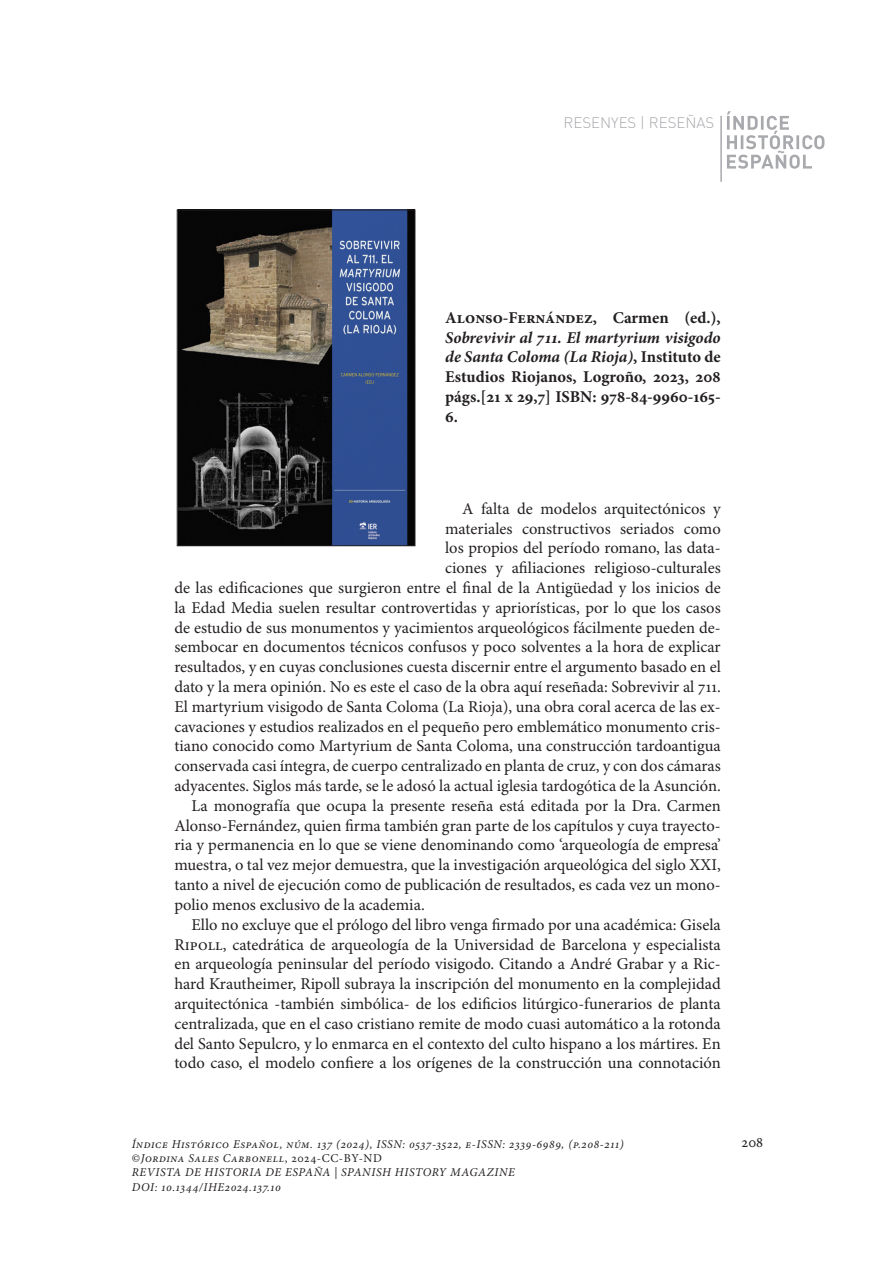
<style>
.page{position:relative;width:893px;height:1263px;background:#fff}
.page>*{position:absolute;margin:0;border:0;box-sizing:border-box;transform-origin:0 0}
.Texto_RESEÑAS_M11_13_2{font:16.5px/19.8px "Minion Pro";color:#231f20;text-align:justify}
.Titulo_RESEÑAS_M11_13_2{font:700 16.5px/19.8px "Minion Pro";color:#231f20;text-align:justify}
.t1{font:300 15px "DIN Pro";color:#a8a9ad}
.t2{font:15px "Minion Pro";color:#231f20}
.ISSN_M8{font:italic 12px "Minion Pro";letter-spacing:.05em;color:#231f20}
.s1{font-style:italic}
.s2{font-style:normal}
</style>
<div class="page">
<svg style="left:727px;top:111px;width:97px;height:58px"></svg>
<hr style="left:720px;top:116px;width:2px;height:66px;background:#a8a9ad">
<img style="left:179px;top:212px;width:234px;height:332px">
<div style="left:177px;top:210px;width:238px;height:336px;border:1px solid #231f20"></div>
<p class="t1" style="left:564px;top:111px;width:152px">RESENYES | RESEÑAS</p>
<p class="Titulo_RESEÑAS_M11_13_2" style="left:445px;top:308px;width:277px">Alonso-Fernández, Carmen (ed.), <span class="s1">Sobrevivir al 711. El martyrium visigodo de Santa Coloma (La Rioja)</span>, Instituto de Estudios Riojanos, Logroño, 2023, 208 págs.[21 x 29,7] ISBN: 978-84-9960-165- 6.</p>
<p class="Texto_RESEÑAS_M11_13_2" style="left:174px;top:499px;width:548px;text-align:right">A falta de modelos arquitectónicos y<br>materiales constructivos seriados como<br>los propios del período romano, las data-<br>ciones y afiliaciones religioso-culturales<br>de las edificaciones que surgieron entre el final de la Antigüedad y los inicios de la Edad Media suelen resultar controvertidas y apriorísticas, por lo que los casos de estudio de sus monumentos y yacimientos arqueológicos fácilmente pueden de&shy;sembocar en documentos técnicos confusos y poco solventes a la hora de explicar resultados, y en cuyas conclusiones cuesta discernir entre el argumento basado en el dato y la mera opinión. No es este el caso de la obra aquí reseñada: Sobrevivir al 711.<br>El martyrium visigodo de Santa Coloma (La Rioja), una obra coral acerca de las ex&shy;cavaciones y estudios realizados en el pequeño pero emblemático monumento cris&shy;tiano conocido como Martyrium de Santa Coloma, una construcción tardoantigua conservada casi íntegra, de cuerpo centralizado en planta de cruz, y con dos cámaras adyacentes. Siglos más tarde, se le adosó la actual iglesia tardogótica de la Asunción.</p>
<p class="Texto_RESEÑAS_M11_13_2" style="left:174px;top:796px;width:548px;text-indent:17px">La monografía que ocupa la presente reseña está editada por la Dra. Carmen Alonso-Fernández, quien firma también gran parte de los capítulos y cuya trayecto&shy;ria y permanencia en lo que se viene denominando como ‘arqueología de empresa’ muestra, o tal vez mejor demuestra, que la investigación arqueológica del siglo XXI, tanto a nivel de ejecución como de publicación de resultados, es cada vez un mono&shy;polio menos exclusivo de la academia.</p>
<p class="Texto_RESEÑAS_M11_13_2" style="left:174px;top:915px;width:548px;text-indent:17px">Ello no excluye que el prólogo del libro venga firmado por una académica: Gisela Ripoll, catedrática de arqueología de la Universidad de Barcelona y especialista en arqueología peninsular del período visigodo. Citando a André Grabar y a Ric&shy;hard Krautheimer, Ripoll subraya la inscripción del monumento en la complejidad arquitectónica -también simbólica- de los edificios litúrgico-funerarios de planta centralizada, que en el caso cristiano remite de modo cuasi automático a la rotonda del Santo Sepulcro, y lo enmarca en el contexto del culto hispano a los mártires. En todo caso, el modelo confiere a los orígenes de la construcción una connotación</p>
<p class="ISSN_M8" style="left:132px;top:1137px;width:493px">Índice Histórico Español, núm. 137 (2024), ISSN: 0537-3522, e-ISSN: 2339-6989, (p.208-211)</p>
<p class="t2" style="left:742px;top:1133px;width:23px">208</p>
<p class="ISSN_M8" style="left:132px;top:1151px;width:252px"><span class="s2">©</span>Jordina Sales Carbonell<span class="s2">, 2024-CC-BY-ND</span></p>
<p class="ISSN_M8" style="left:132px;top:1165px;width:385px">REVISTA DE HISTORIA DE ESPAÑA | SPANISH HISTORY MAGAZINE</p>
<p class="ISSN_M8" style="left:132px;top:1180px;width:151px">DOI: 10.1344/IHE2024.137.10</p>
</div>
